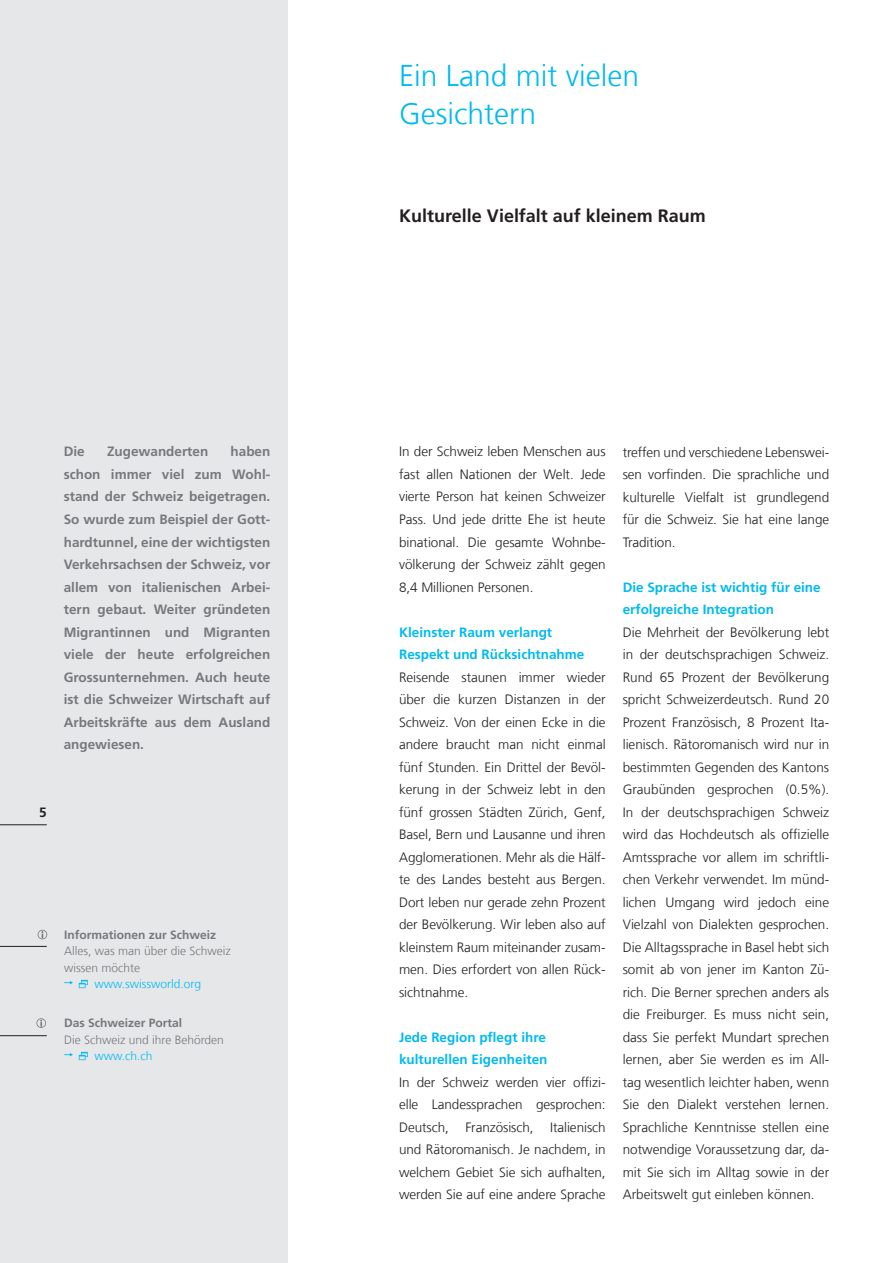
<style>
.page{position:relative;width:893px;height:1263px;background:#fff}
.page>*{position:absolute;margin:0;border:0;box-sizing:border-box;transform-origin:0 0}
._13_Headline__Chapte{font:300 30px/37.5px "Frutiger LT Com";color:#00baf1}
._15_Subline__Chapter{font:700 18px "Frutiger LT Com";color:#231f20}
._31_Text__Standard{font:300 13.5px/22.5px "Frutiger LT Com";letter-spacing:-.005em;color:#231f20;text-align:justify}
._21_Lead__Typical{font:700 13.5px/22.5px "Frutiger LT Com";color:#76787b;text-align:justify}
._34_Text__Intertitle{font:700 13.5px/22.5px "Frutiger LT Com";color:#00baf1}
.t1{font:700 13.5px "Frutiger LT Com";color:#231f20}
._51_Service{font:300 12px "Frutiger LT Com";color:#76787b}
._51_Service-2{font:700 12px "Frutiger LT Com";color:#76787b}
._51_Service-3{font:300 12px "Frutiger LT Com";color:#00baf1}
</style>
<div class="page">
<div style="left:0;top:0;width:287px;height:1263px;background:#e6e7e9"></div>
<hr style="left:0;top:824px;width:47px;height:1px;background:#231f20">
<hr style="left:0;top:946px;width:47px;height:1px;background:#231f20">
<hr style="left:0;top:1035px;width:47px;height:1px;background:#231f20">
<svg style="left:38px;top:930px;width:9px;height:9px"></svg>
<svg style="left:64px;top:980px;width:24px;height:8px"></svg>
<svg style="left:36px;top:1018px;width:10px;height:10px"></svg>
<svg style="left:64px;top:1052px;width:24px;height:8px"></svg>
<p class="_21_Lead__Typical" style="left:64px;top:441px;width:208px;text-indent:167px">haben schon immer viel zum Wohl&shy;stand der Schweiz beigetragen.<br>So wurde zum Beispiel der Gott&shy;hardtunnel, eine der wichtigsten Verkehrsachsen der Schweiz, vor allem von italienischen Arbei&shy;tern gebaut. Weiter gründeten Migrantinnen und Migranten viele der heute erfolgreichen Grossunternehmen. Auch heute ist die Schweizer Wirtschaft auf Arbeitskräfte aus dem Ausland angewiesen.</p>
<p class="_21_Lead__Typical" style="left:64px;top:441px;width:23px">Die</p>
<p class="_21_Lead__Typical" style="left:107px;top:441px;width:103px">Zugewanderten</p>
<p class="t1" style="left:39px;top:804px;width:9px">5</p>
<p class="_51_Service-2" style="left:64px;top:927px;width:154px">Informationen zur Schweiz</p>
<p class="_51_Service" style="left:64px;top:944px;width:168px">Alles, was man über die Schweiz</p>
<p class="_51_Service" style="left:64px;top:960px;width:78px">wissen möchte</p>
<p class="_51_Service-3" style="left:94px;top:977px;width:108px">www.swissworld.org</p>
<p class="_51_Service-2" style="left:64px;top:1016px;width:120px">Das Schweizer Portal</p>
<p class="_51_Service" style="left:64px;top:1032px;width:161px">Die Schweiz und ihre Behörden</p>
<p class="_51_Service-3" style="left:94px;top:1049px;width:60px">www.ch.ch</p>
<p class="_13_Headline__Chapte" style="left:399px;top:57px;width:241px">Ein Land mit vielen<br>Gesichtern</p>
<p class="_15_Subline__Chapter" style="left:399px;top:206px;width:308px">Kulturelle Vielfalt auf kleinem Raum</p>
<p class="_31_Text__Standard" style="left:399px;top:441px;width:208px">In der Schweiz leben Menschen aus fast allen Nationen der Welt. Jede vierte Person hat keinen Schweizer Pass. Und jede dritte Ehe ist heute binational. Die gesamte Wohnbe&shy;völkerung der Schweiz zählt gegen 8,4 Millionen Personen.</p>
<p class="_34_Text__Intertitle" style="left:399px;top:621px;width:187px">Kleinster Raum verlangt<br>Respekt und Rücksichtnahme</p>
<p class="_31_Text__Standard" style="left:399px;top:666px;width:208px">Reisende staunen immer wieder über die kurzen Distanzen in der Schweiz. Von der einen Ecke in die andere braucht man nicht einmal fünf Stunden. Ein Drittel der Bevöl&shy;kerung in der Schweiz lebt in den fünf grossen Städten Zürich, Genf, Basel, Bern und Lausanne und ihren Agglomerationen. Mehr als die Hälf&shy;te des Landes besteht aus Bergen.<br>Dort leben nur gerade zehn Prozent der Bevölkerung. Wir leben also auf kleinstem Raum miteinander zusam&shy;men. Dies erfordert von allen Rück&shy;sichtnahme.</p>
<p class="_34_Text__Intertitle" style="left:399px;top:1026px;width:150px">Jede Region pflegt ihre kulturellen Eigenheiten</p>
<p class="_31_Text__Standard" style="left:399px;top:1071px;width:208px">In der Schweiz werden vier offizi&shy;elle Landessprachen gesprochen:<br>Deutsch, Französisch, Italienisch und Rätoromanisch. Je nachdem, in welchem Gebiet Sie sich aufhalten, werden Sie auf eine andere Sprache</p>
<p class="_31_Text__Standard" style="left:623px;top:441px;width:208px">treffen und verschiedene Lebenswei&shy;sen vorfinden. Die sprachliche und kulturelle Vielfalt ist grundlegend für die Schweiz. Sie hat eine lange Tradition.</p>
<p class="_34_Text__Intertitle" style="left:623px;top:576px;width:200px">Die Sprache ist wichtig für eine erfolgreiche Integration</p>
<p class="_31_Text__Standard" style="left:623px;top:621px;width:208px">Die Mehrheit der Bevölkerung lebt in der deutschsprachigen Schweiz.<br>Rund 65 Prozent der Bevölkerung spricht Schweizerdeutsch. Rund 20<br>Prozent Französisch, 8 Prozent Ita&shy;lienisch. Rätoromanisch wird nur in bestimmten Gegenden des Kantons Graubünden gesprochen (0.5%).<br>In der deutschsprachigen Schweiz wird das Hochdeutsch als offizielle Amtssprache vor allem im schriftli&shy;chen Verkehr verwendet. Im münd&shy;lichen Umgang wird jedoch eine Vielzahl von Dialekten gesprochen.<br>Die Alltagssprache in Basel hebt sich somit ab von jener im Kanton Zü&shy;rich. Die Berner sprechen anders als die Freiburger. Es muss nicht sein, dass Sie perfekt Mundart sprechen lernen, aber Sie werden es im All&shy;tag wesentlich leichter haben, wenn Sie den Dialekt verstehen lernen.<br>Sprachliche Kenntnisse stellen eine notwendige Voraussetzung dar, da&shy;mit Sie sich im Alltag sowie in der Arbeitswelt gut einleben können.</p>
</div>
